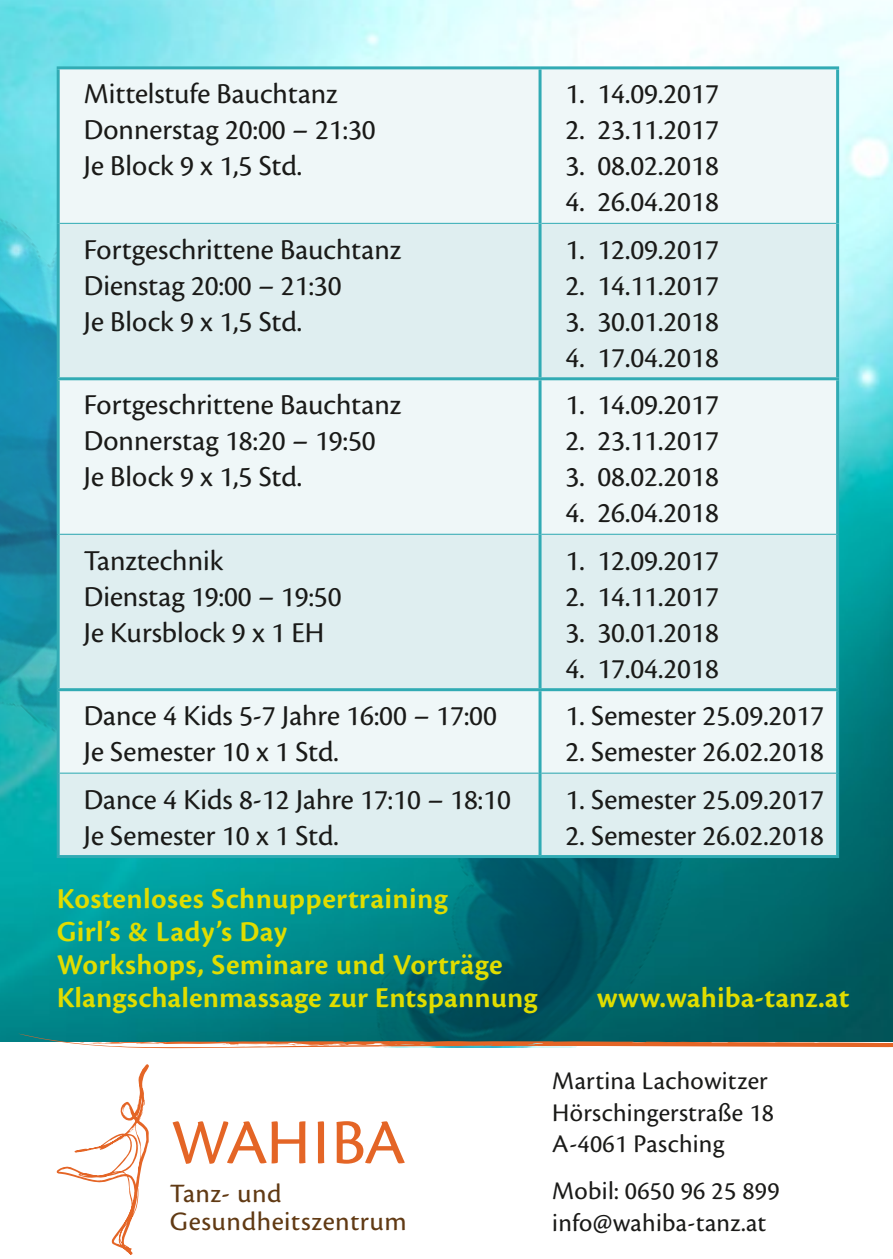
<style>
.page{position:relative;width:893px;height:1259px;background:#fff}
.page>*{position:absolute;margin:0;border:0;box-sizing:border-box;transform-origin:0 0}
.t1{font:66.3px "Cronos Pro Capt";letter-spacing:-.02em;color:#e46526}
.t2{font:30px/36px "Cronos Pro";color:#1a1a18}
.t3{font:30px/33px "Cronos Pro Semibold Capt";letter-spacing:.01em;color:#e0dd00}
.t4{font:27.6px/27.9px "Cronos Pro Capt";letter-spacing:.015em;color:#613a14}
.t5{font:26.4px/31.8px "Cronos Pro";letter-spacing:.01em;color:#1a1a18}
</style>
<div class="page">
<img style="left:0;top:0;width:893px;height:1042px">
<svg style="left:18px;top:1033px;width:875px;height:16px"></svg>
<div style="left:60px;top:69px;width:776px;height:154px;background:#eff7f8"></div>
<svg style="left:60px;top:224px;width:776px;height:631px;fill:#dfeef0"></svg>
<hr style="left:57px;top:66px;width:483px;height:3px;background:#31abb4">
<hr style="left:540px;top:66px;width:299px;height:3px;background:#31abb4">
<hr style="left:57px;top:377px;width:483px;height:3px;background:#31abb4">
<hr style="left:540px;top:377px;width:299px;height:3px;background:#31abb4">
<hr style="left:57px;top:688px;width:483px;height:3px;background:#31abb4">
<hr style="left:540px;top:688px;width:299px;height:3px;background:#31abb4">
<hr style="left:60px;top:223px;width:479px;height:1px;background:#31abb4">
<hr style="left:542px;top:223px;width:294px;height:1px;background:#31abb4">
<hr style="left:60px;top:534px;width:479px;height:1px;background:#31abb4">
<hr style="left:542px;top:534px;width:294px;height:1px;background:#31abb4">
<hr style="left:60px;top:772px;width:479px;height:1px;background:#31abb4">
<hr style="left:542px;top:772px;width:294px;height:1px;background:#31abb4">
<hr style="left:57px;top:69px;width:3px;height:154px;background:#31abb4">
<hr style="left:539px;top:69px;width:3px;height:154px;background:#31abb4">
<hr style="left:836px;top:69px;width:3px;height:154px;background:#31abb4">
<hr style="left:57px;top:223px;width:3px;height:154px;background:#31abb4">
<hr style="left:539px;top:223px;width:3px;height:154px;background:#31abb4">
<hr style="left:836px;top:223px;width:3px;height:154px;background:#31abb4">
<hr style="left:57px;top:380px;width:3px;height:154px;background:#31abb4">
<hr style="left:539px;top:380px;width:3px;height:154px;background:#31abb4">
<hr style="left:836px;top:380px;width:3px;height:154px;background:#31abb4">
<hr style="left:57px;top:534px;width:3px;height:154px;background:#31abb4">
<hr style="left:539px;top:534px;width:3px;height:154px;background:#31abb4">
<hr style="left:836px;top:534px;width:3px;height:154px;background:#31abb4">
<hr style="left:57px;top:691px;width:3px;height:82px;background:#31abb4">
<hr style="left:539px;top:691px;width:3px;height:82px;background:#31abb4">
<hr style="left:836px;top:691px;width:3px;height:82px;background:#31abb4">
<hr style="left:57px;top:773px;width:3px;height:82px;background:#31abb4">
<hr style="left:539px;top:773px;width:3px;height:82px;background:#31abb4">
<hr style="left:836px;top:773px;width:3px;height:82px;background:#31abb4">
<hr style="left:57px;top:855px;width:483px;height:3px;background:#31abb4">
<hr style="left:540px;top:855px;width:299px;height:3px;background:#31abb4">
<svg style="left:56px;top:1064px;width:93px;height:191px"></svg>
<p class="t2" style="left:84px;top:76px;width:294px">Mittelstufe Bauchtanz<br>Donnerstag 20:00 – 21:30<br>Je Block 9 x 1,5 Std.</p>
<p class="t2" style="left:566px;top:76px;width:155px">1. 14.09.2017</p>
<p class="t2" style="left:566px;top:112px;width:155px">2. 23.11.2017</p>
<p class="t2" style="left:566px;top:148px;width:155px">3. 08.02.2018</p>
<p class="t2" style="left:566px;top:184px;width:155px">4. 26.04.2018</p>
<p class="t2" style="left:84px;top:231px;width:319px">Fortgeschrittene Bauchtanz<br>Dienstag 20:00 – 21:30<br>Je Block 9 x 1,5 Std.</p>
<p class="t2" style="left:566px;top:231px;width:155px">1. 12.09.2017</p>
<p class="t2" style="left:566px;top:267px;width:155px">2. 14.11.2017</p>
<p class="t2" style="left:566px;top:303px;width:155px">3. 30.01.2018</p>
<p class="t2" style="left:566px;top:339px;width:155px">4. 17.04.2018</p>
<p class="t2" style="left:84px;top:387px;width:319px">Fortgeschrittene Bauchtanz<br>Donnerstag 18:20 – 19:50<br>Je Block 9 x 1,5 Std.</p>
<p class="t2" style="left:566px;top:387px;width:155px">1. 14.09.2017</p>
<p class="t2" style="left:566px;top:423px;width:155px">2. 23.11.2017</p>
<p class="t2" style="left:566px;top:459px;width:155px">3. 08.02.2018</p>
<p class="t2" style="left:566px;top:495px;width:155px">4. 26.04.2018</p>
<p class="t2" style="left:84px;top:542px;width:260px">Tanztechnik<br>Dienstag 19:00 – 19:50<br>Je Kursblock 9 x 1 EH</p>
<p class="t2" style="left:566px;top:542px;width:155px">1. 12.09.2017</p>
<p class="t2" style="left:566px;top:578px;width:155px">2. 14.11.2017</p>
<p class="t2" style="left:566px;top:614px;width:155px">3. 30.01.2018</p>
<p class="t2" style="left:566px;top:650px;width:155px">4. 17.04.2018</p>
<p class="t2" style="left:84px;top:698px;width:415px">Dance 4 Kids 5-7 Jahre 16:00 – 17:00<br>Je Semester 10 x 1 Std.</p>
<p class="t2" style="left:566px;top:698px;width:260px">1. Semester 25.09.2017</p>
<p class="t2" style="left:566px;top:734px;width:260px">2. Semester 26.02.2018</p>
<p class="t2" style="left:84px;top:781px;width:429px">Dance 4 Kids 8-12 Jahre 17:10 – 18:10<br>Je Semester 10 x 1 Std.</p>
<p class="t2" style="left:566px;top:781px;width:260px">1. Semester 25.09.2017</p>
<p class="t2" style="left:566px;top:817px;width:260px">2. Semester 26.02.2018</p>
<p class="t3" style="left:57px;top:882px;width:482px">Kostenloses Schnuppertraining<br>Girl’s &amp; Lady’s Day<br>Workshops, Seminare und Vorträge<br>Klangschalenmassage zur Entspannung</p>
<p class="t3" style="left:597px;top:981px;width:254px">www.wahiba-tanz.at</p>
<h1 class="t1" style="left:171px;top:1104px;width:237px">WAHIBA</h1>
<p class="t4" style="left:170px;top:1179px;width:238px">Tanz- und<br>Gesundheitszentrum</p>
<p class="t5" style="left:552px;top:1065px;width:223px">Martina Lachowitzer<br>Hörschingerstraße 18<br>A-4061 Pasching</p>
<p class="t5" style="left:552px;top:1175px;width:229px">Mobil: 0650 96 25 899 info@wahiba-tanz.at</p>
</div>
